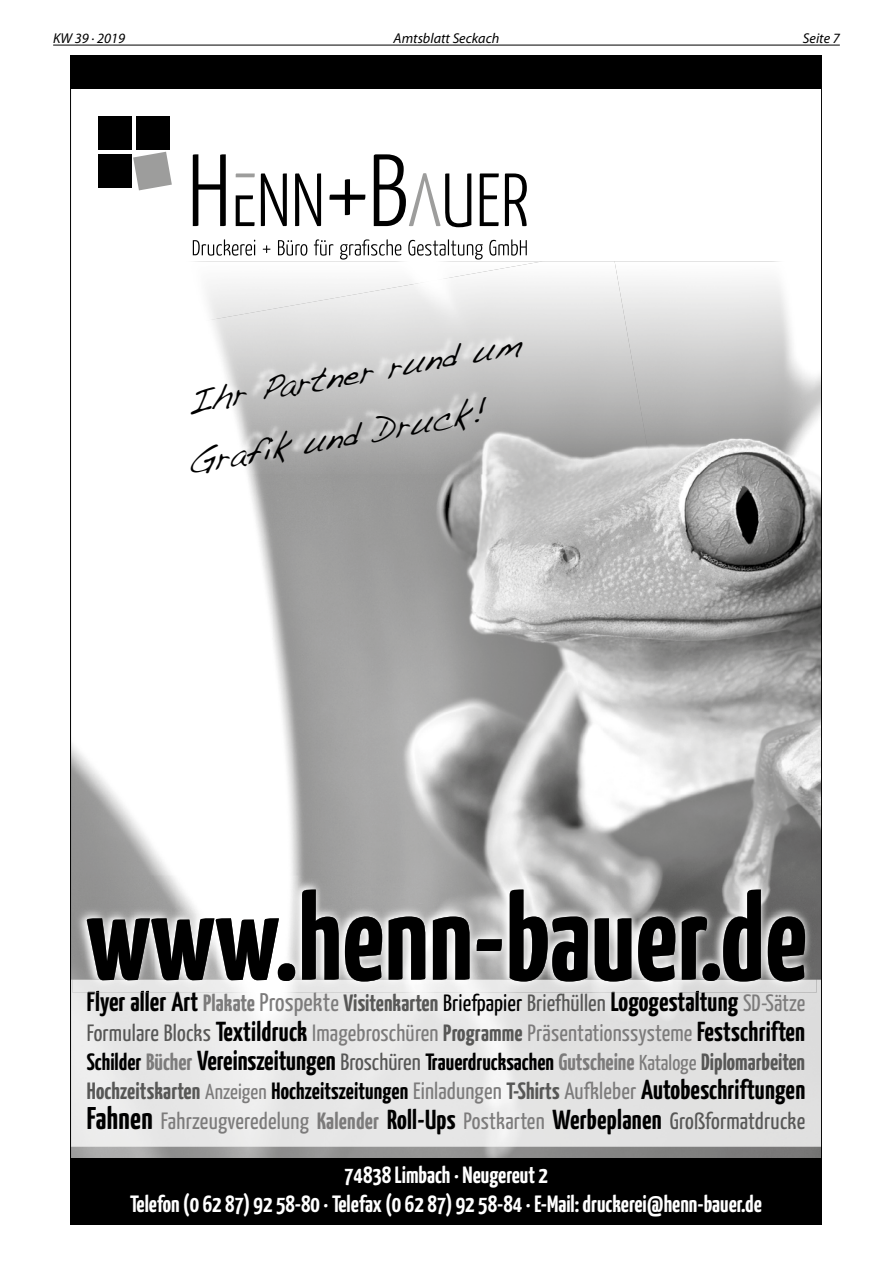
<style>
.page{position:relative;width:893px;height:1263px;background:#fff}
.page>*{position:absolute;margin:0;border:0;box-sizing:border-box;transform-origin:0 0}
.t1{font:italic 33.45px/60px "Fultons Hand";color:#000}
.t2{font:700 27.45px "Yanone Kaffeesatz";letter-spacing:.005em;color:#000}
.t3{font:23.55px/29.4px "Yanone Kaffeesatz";letter-spacing:.01em;color:#7c7b7b;text-align:justify}
.t4{font:700 23.55px/28.3px "Yanone Kaffeesatz";color:#fff;text-align:center}
.t5{font:italic 14.25px "Myriad Pro";color:#000}
.s1{font-size:23.55px;color:#7c7b7b}
.s2{font-weight:400;font-size:25.5px;color:#7c7b7b}
.s3{font-weight:400;font-size:23.55px;color:#7c7b7b}
.s4{font-size:23.55px;color:#575756}
.s5{font-weight:400;font-size:23.55px}
.s6{font-weight:400;font-size:23.55px;color:#575756}
.s7{color:#575756}
.s8{font-weight:700;font-size:27.45px;color:#000}
.s9{font-weight:700;color:#575756}
.s10{font-weight:700;color:#000}
.s11{font-weight:700}
.s12{font-size:21.6px}
.s13{font-weight:700;font-size:31.5px;color:#000}
</style>
<div class="page">
<hr style="left:53px;top:45px;width:787px;height:1px;background:#000">
<img style="left:72px;top:474px;width:748px;height:684px">
<img style="left:72px;top:980px;width:748px;height:167px">
<img style="left:652px;top:261px;width:168px;height:213px">
<svg style="left:193px;top:239px;width:62px;height:17px"></svg>
<svg style="left:263px;top:245px;width:7px;height:8px"></svg>
<svg style="left:278px;top:240px;width:29px;height:16px"></svg>
<svg style="left:314px;top:239px;width:19px;height:17px"></svg>
<svg style="left:340px;top:239px;width:61px;height:21px"></svg>
<svg style="left:408px;top:239px;width:75px;height:21px"></svg>
<svg style="left:489px;top:239px;width:38px;height:17px"></svg>
<div style="left:98px;top:117px;width:33px;height:33px;background:#000"></div>
<div style="left:136px;top:117px;width:33px;height:33px;background:#000"></div>
<div style="left:98px;top:154px;width:33px;height:34px;background:#000"></div>
<svg style="left:133px;top:152px;width:39px;height:38px"></svg>
<svg style="left:193px;top:154px;width:33px;height:72px"></svg>
<svg style="left:236px;top:195px;width:19px;height:31px"></svg>
<svg style="left:261px;top:173px;width:26px;height:53px"></svg>
<svg style="left:295px;top:173px;width:26px;height:53px"></svg>
<svg style="left:329px;top:179px;width:36px;height:36px"></svg>
<svg style="left:480px;top:173px;width:19px;height:53px"></svg>
<svg style="left:505px;top:173px;width:22px;height:53px"></svg>
<svg style="left:236px;top:173px;width:19px;height:4px"></svg>
<svg style="left:374px;top:154px;width:97px;height:73px"></svg>
<img style="left:72px;top:875px;width:744px;height:117px">
<img style="left:88px;top:991px;width:108px;height:1px">
<img style="left:611px;top:991px;width:94px;height:1px">
<svg style="left:87px;top:890px;width:718px;height:91px;background:#6d6d6d"></svg>
<div style="left:70px;top:1158px;width:752px;height:67px;background:#000"></div>
<img style="left:166px;top:474px;width:473px;height:81px">
<img style="left:194px;top:261px;width:458px;height:213px">
<div style="left:70px;top:55px;width:752px;height:34px;background:#000"></div>
<p class="t5" style="left:53px;top:29px;width:74px">KW 39 · 2019</p>
<p class="t5" style="left:394px;top:29px;width:107px">Amtsblatt Seckach</p>
<p class="t5" style="left:803px;top:29px;width:38px">Seite 7</p>
<h1 class="t1" style="left:171px;top:375px;width:351px;text-indent:11px;rotate:-10deg">Ihr Partner rund um<br>Grafik und Druck!</h1>
<p class="t2" style="left:87px;top:985px;width:720px">Flyer aller Art <span class="s1">Plakate</span> <span class="s2">Prospekt</span><span class="s3">e</span> <span class="s4">Visitenkarten</span> <span class="s5">Briefpapier</span> <span class="s6">Briefhüllen</span> Logogestaltung <span class="s3">SD-Sätze</span></p>
<p class="t3" style="left:87px;top:1017px;width:720px"><span class="s7">Formulare Blocks</span> <span class="s8">Textildruck</span> Imagebroschüren <span class="s9">Programme</span> Präsentationssysteme <span class="s8">Festschriften </span><span class="s10">Schilder</span> <span class="s11">Bücher</span> <span class="s8">Vereinszeitungen</span> <span class="s7">Broschüren</span> <span class="s10">Trauerdrucksachen</span> <span class="s11">Gutscheine</span> <span class="s12">Kataloge</span> <span class="s9">Diplomarbeiten Hochzeitskarten</span> <span class="s12">Anzeigen</span> <span class="s10">Hochzeitszeitungen</span> Einladungen <span class="s9">T-Shirts</span> Aufkleber <span class="s8">Autobeschriftungen </span><span class="s13">Fahnen</span> Fahrzeugveredelung <span class="s11">Kalender</span> <span class="s8">Roll-Ups</span> Postkarten <span class="s8">Werbeplanen</span> <span class="s7">Großformatdrucke</span></p>
<p class="t4" style="left:130px;top:1160px;width:633px">74838 Limbach · Neugereut 2<br>Telefon (0 62 87) 92 58-80 · Telefax (0 62 87) 92 58-84 · E-Mail: druckerei@henn-bauer.de</p>
</div>
